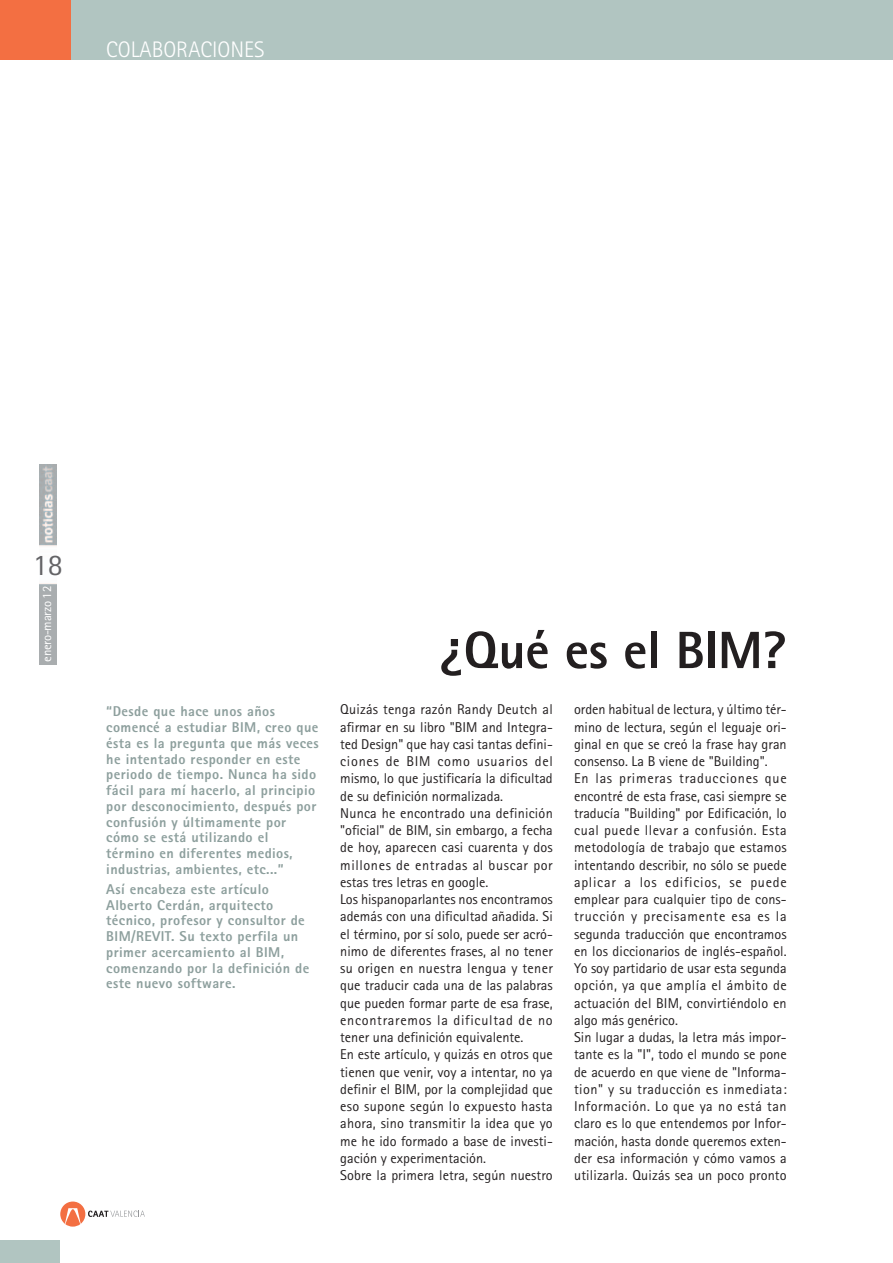
<style>
.page{position:relative;width:893px;height:1263px;background:#fff}
.page>*{position:absolute;margin:0;border:0;box-sizing:border-box;transform-origin:0 0}
.t1{font:800 52.5px "Rotis Sans Serif";letter-spacing:-.005em;color:#231f20}
.t2{font:30px "Rotis Sans Serif";color:#636366}
.t3{font:300 22.5px "Rotis Sans Serif";color:#fff}
.t4{font:14.25px/17.2px "Rotis Sans Serif";color:#231f20}
.t5{font:800 14.25px/15.8px "Rotis Sans Serif";letter-spacing:.03em;color:#8d9f9d}
.t6{font:12.75px "Rotis Sans Serif";letter-spacing:-.025em;color:#fff}
</style>
<div class="page">
<svg style="left:60px;top:1201px;width:85px;height:25px"></svg>
<svg style="left:40px;top:664px;width:16px;height:1px"></svg>
<img style="left:40px;top:464px;width:16px;height:200px">
<div style="left:0;top:1240px;width:60px;height:23px;background:#b1c5c1"></div>
<div style="left:70px;top:0;width:823px;height:60px;background:#b1c5c1"></div>
<div style="left:0;top:0;width:70px;height:59px;background:#f36f42"></div>
<h3 class="t3" style="left:106px;top:42px;width:160px">COLABORACIONES</h3>
<h2 class="t2" style="left:33px;top:554px;width:31px">18</h2>
<p class="t6" style="left:42px;top:662px;width:77px;rotate:-90deg">enero-marzo 12</p>
<p class="t5" style="left:106px;top:705px;width:214px">“Desde que hace unos años comencé a estudiar BIM, creo que ésta es la pregunta que más veces he intentado responder en este periodo de tiempo. Nunca ha sido fácil para mí hacerlo, al principio por desconocimiento, después por confusión y últimamente por cómo se está utilizando el término en diferentes medios, industrias, ambientes, etc...”</p>
<p class="t5" style="left:106px;top:883px;width:204px">Así encabeza este artículo<br>Alberto Cerdán, arquitecto técnico, profesor y consultor de<br>BIM/REVIT. Su texto perfila un primer acercamiento al BIM, comenzando por la definición de este nuevo software.</p>
<h1 class="t1" style="left:440px;top:632px;width:349px">¿Qué es el BIM?</h1>
<p class="t4" style="left:340px;top:702px;width:214px">Quizás tenga razón Randy Deutch al afirmar en su libro "BIM and Integra&shy;ted Design" que hay casi tantas defini&shy;ciones de BIM como usuarios del mismo, lo que justificaría la dificultad de su definición normalizada.<br>Nunca he encontrado una definición "oficial" de BIM, sin embargo, a fecha de hoy, aparecen casi cuarenta y dos millones de entradas al buscar por estas tres letras en google.<br>Los hispanoparlantes nos encontramos además con una dificultad añadida. Si el término, por sí solo, puede ser acró&shy;nimo de diferentes frases, al no tener su origen en nuestra lengua y tener que traducir cada una de las palabras que pueden formar parte de esa frase, encontraremos la dificultad de no tener una definición equivalente.<br>En este artículo, y quizás en otros que tienen que venir, voy a intentar, no ya definir el BIM, por la complejidad que eso supone según lo expuesto hasta ahora, sino transmitir la idea que yo me he ido formado a base de investi&shy;gación y experimentación.<br>Sobre la primera letra, según nuestro</p>
<p class="t4" style="left:574px;top:702px;width:214px">orden habitual de lectura, y último tér&shy;mino de lectura, según el leguaje ori&shy;ginal en que se creó la frase hay gran consenso. La B viene de "Building".<br>En las primeras traducciones que encontré de esta frase, casi siempre se traducía "Building" por Edificación, lo cual puede llevar a confusión. Esta metodología de trabajo que estamos intentando describir, no sólo se puede aplicar a los edificios, se puede emplear para cualquier tipo de cons&shy;trucción y precisamente esa es la segunda traducción que encontramos en los diccionarios de inglés-español.<br>Yo soy partidario de usar esta segunda opción, ya que amplía el ámbito de actuación del BIM, convirtiéndolo en algo más genérico.<br>Sin lugar a dudas, la letra más impor&shy;tante es la "I", todo el mundo se pone de acuerdo en que viene de "Informa&shy;tion" y su traducción es inmediata:<br>Información. Lo que ya no está tan claro es lo que entendemos por Infor&shy;mación, hasta donde queremos exten&shy;der esa información y cómo vamos a utilizarla. Quizás sea un poco pronto</p>
</div>
